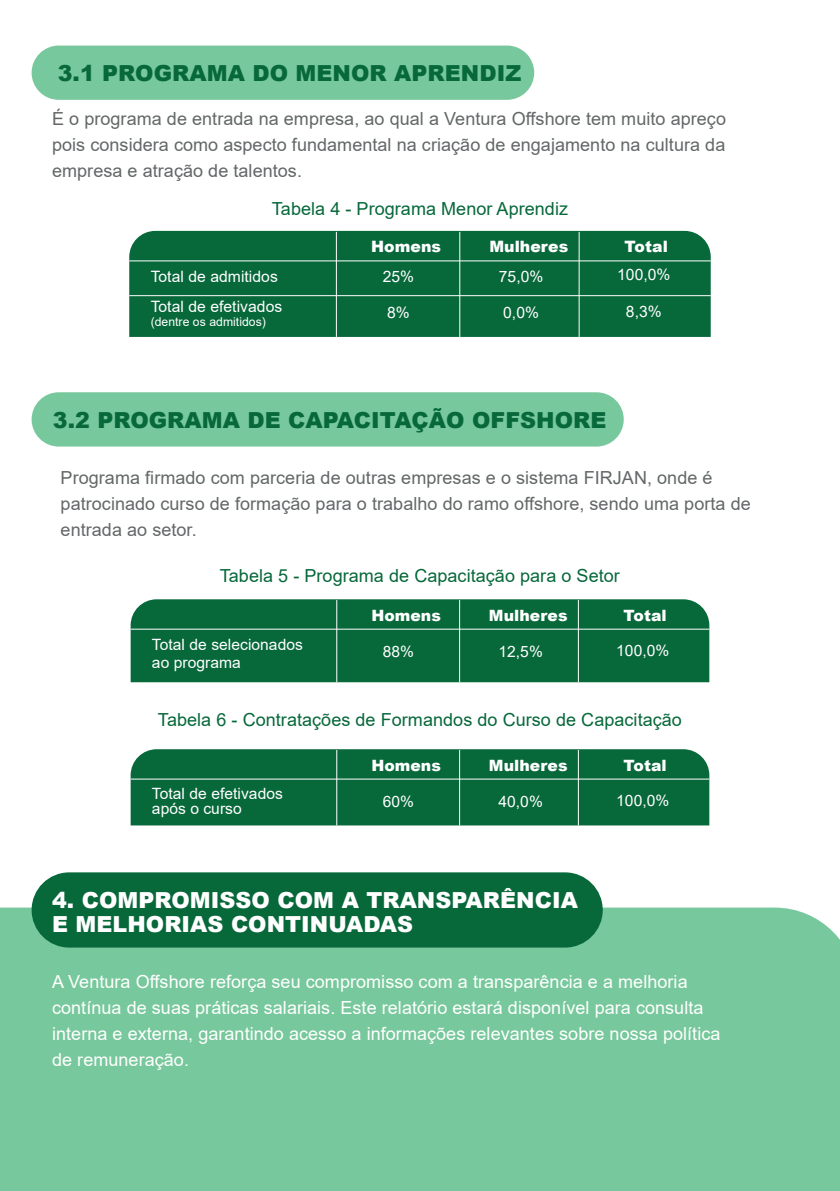
<style>
.page{position:relative;width:840px;height:1191px;background:#fff}
.page>*{position:absolute;margin:0;border:0;box-sizing:border-box;transform-origin:0 0}
.t1{font:900 22px "Arial";letter-spacing:.005em;color:#07683a}
.t2{font:900 22px/24px "Arial";letter-spacing:.005em;color:#fff}
.t3{font:18px/26px "Arial";letter-spacing:.005em;color:#636768;text-align:justify}
.t4{font:18px/26px "Arial";letter-spacing:.005em;color:#fff}
.t5{font:18px "Arial";letter-spacing:.005em;color:#07683a}
.t6{font:15.6px/29.6px "Arial";letter-spacing:.005em;color:#fff}
.t7{font:900 15.6px "Arial";letter-spacing:.005em;color:#fff}
.t8{font:12.2px "Arial";letter-spacing:.005em;color:#fff}
</style>
<div class="page">
<div style="left:32px;top:46px;width:502px;height:54px;background:#77c89c;border-radius:27px"></div>
<div style="left:32px;top:392px;width:591px;height:54px;background:#77c89c;border-radius:27px"></div>
<div style="left:0;top:907px;width:839px;height:284px;background:#77c89c"></div>
<div style="left:129px;top:231px;width:581px;height:106px;background:#07683a"></div>
<hr style="left:336px;top:232px;width:1px;height:105px;background:#fff">
<hr style="left:459px;top:232px;width:1px;height:105px;background:#fff">
<hr style="left:578px;top:232px;width:1px;height:105px;background:#fff">
<hr style="left:129px;top:295px;width:581px;height:1px;background:#fff">
<hr style="left:129px;top:260px;width:581px;height:1px;background:#fff">
<div style="left:130px;top:599px;width:579px;height:83px;background:#07683a"></div>
<hr style="left:336px;top:600px;width:1px;height:82px;background:#fff">
<hr style="left:459px;top:600px;width:1px;height:82px;background:#fff">
<hr style="left:577px;top:600px;width:1px;height:82px;background:#fff">
<hr style="left:130px;top:629px;width:579px;height:1px;background:#fff">
<div style="left:130px;top:749px;width:579px;height:76px;background:#07683a"></div>
<hr style="left:336px;top:750px;width:1px;height:75px;background:#fff">
<hr style="left:459px;top:750px;width:1px;height:75px;background:#fff">
<hr style="left:577px;top:750px;width:1px;height:75px;background:#fff">
<hr style="left:130px;top:778px;width:579px;height:1px;background:#fff">
<div style="left:32px;top:872px;width:570px;height:75px;background:#07683a;border-radius:38px"></div>
<p class="t1" style="left:58px;top:57px;width:465px">3.1 PROGRAMA DO MENOR APRENDIZ</p>
<p class="t3" style="left:52px;top:106px;width:675px">É o programa de entrada na empresa, ao qual a Ventura Offshore tem muito apreço pois considera como aspecto fundamental na criação de engajamento na cultura da empresa e atração de talentos.</p>
<p class="t5" style="left:272px;top:196px;width:297px">Tabela 4 - Programa Menor Aprendiz</p>
<p class="t6" style="left:150px;top:262px;width:133px">Total de admitidos<br>Total de efetivados</p>
<p class="t8" style="left:150px;top:313px;width:117px">(dentre os admitidos)</p>
<p class="t7" style="left:371px;top:235px;width:71px">Homens</p>
<p class="t7" style="left:489px;top:235px;width:80px">Mulheres</p>
<p class="t7" style="left:624px;top:235px;width:45px">Total</p>
<p class="t6" style="left:382px;top:261px;width:33px">25%</p>
<p class="t6" style="left:387px;top:298px;width:24px">8%</p>
<p class="t6" style="left:498px;top:261px;width:46px">75,0%</p>
<p class="t6" style="left:503px;top:298px;width:37px">0,0%</p>
<p class="t6" style="left:616px;top:260px;width:55px">100,0%</p>
<p class="t6" style="left:625px;top:296px;width:37px">8,3%</p>
<p class="t1" style="left:53px;top:404px;width:554px">3.2 PROGRAMA DE CAPACITAÇÃO OFFSHORE</p>
<p class="t3" style="left:61px;top:465px;width:691px;text-align:left">Programa firmado com parceria de outras empresas e o sistema FIRJAN, onde é patrocinado curso de formação para o trabalho do ramo offshore, sendo uma porta de entrada ao setor.</p>
<p class="t5" style="left:220px;top:563px;width:401px">Tabela 5 - Programa de Capacitação para o Setor</p>
<p class="t7" style="left:371px;top:603px;width:71px">Homens</p>
<p class="t7" style="left:488px;top:603px;width:80px">Mulheres</p>
<p class="t7" style="left:623px;top:603px;width:45px">Total</p>
<p class="t6" style="left:152px;top:636px;width:152px;line-height:17.4px">Total de selecionados ao programa</p>
<p class="t6" style="left:382px;top:637px;width:33px">88%</p>
<p class="t6" style="left:498px;top:637px;width:46px">12,5%</p>
<p class="t6" style="left:616px;top:635px;width:55px">100,0%</p>
<p class="t5" style="left:158px;top:707px;width:525px">Tabela 6 - Contratações de Formandos do Curso de Capacitação</p>
<p class="t7" style="left:371px;top:753px;width:71px">Homens</p>
<p class="t7" style="left:488px;top:753px;width:80px">Mulheres</p>
<p class="t7" style="left:623px;top:753px;width:45px">Total</p>
<p class="t6" style="left:152px;top:785px;width:132px;line-height:15.6px">Total de efetivados após o curso</p>
<p class="t6" style="left:382px;top:787px;width:33px">60%</p>
<p class="t6" style="left:498px;top:787px;width:46px">40,0%</p>
<p class="t6" style="left:616px;top:785px;width:55px">100,0%</p>
<p class="t2" style="left:52px;top:887px;width:527px">4. COMPROMISSO COM A TRANSPARÊNCIA<br>E MELHORIAS CONTINUADAS</p>
<p class="t4" style="left:52px;top:968px;width:669px">A Ventura Offshore reforça seu compromisso com a transparência e a melhoria contínua de suas práticas salariais. Este relatório estará disponível para consulta interna e externa, garantindo acesso a informações relevantes sobre nossa política de remuneração.</p>
</div>
